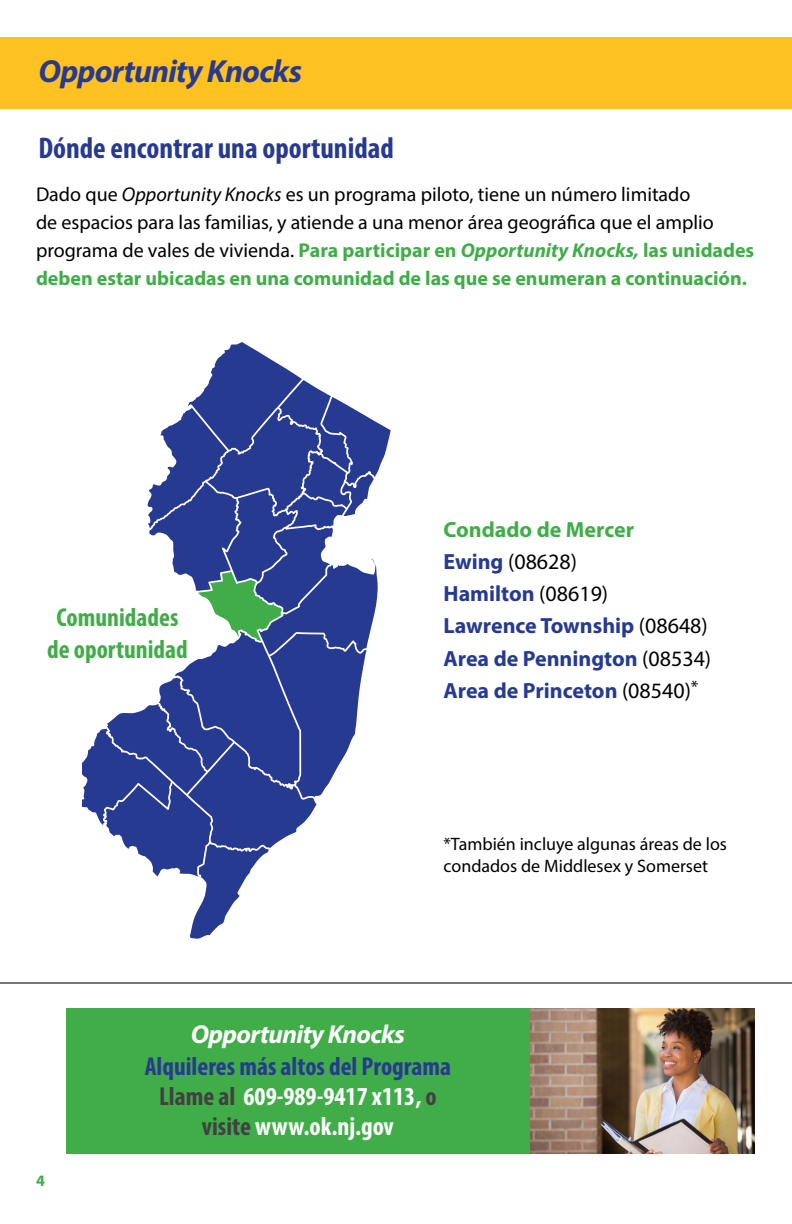
<style>
.page{position:relative;width:792px;height:1224px;background:#fff}
.page>*{position:absolute;margin:0;border:0;box-sizing:border-box;transform-origin:0 0}
.t1{font:italic 700 32px "Myriad Pro";letter-spacing:-.025em;color:#273a91}
.t2{font:700 condensed 30px "Myriad Pro";color:#273a91}
.t3{font:700 condensed 26px/30px "Myriad Pro";color:#fff;text-align:center}
.t4{font:700 condensed 26px/32px "Myriad Pro";color:#41ad49;text-align:center}
.t5{font:italic 700 26px "Myriad Pro";letter-spacing:-.025em;color:#fff}
.t6{font:700 22px/32px "Myriad Pro";color:#273a91}
.t7{font:20px/28px "Myriad Pro";color:#000}
.t8{font:18px/21.6px "Myriad Pro";color:#000}
.t9{font:700 16px "Myriad Pro";color:#41ad49}
.s1{font-style:italic}
.s2{font-weight:700;color:#41ad49}
.s3{font-weight:700;font-style:italic;color:#41ad49}
.s4{color:#41ad49}
.s5{font-weight:400;color:#000}
.s6{color:#273a91}
.s7{color:#414042}
</style>
<div class="page">
<svg style="left:82px;top:342px;width:309px;height:597px"></svg>
<hr style="left:0;top:982px;width:792px;height:2px;background:#77787b">
<div style="left:0;top:37px;width:792px;height:72px;background:#ffc222"></div>
<img style="left:530px;top:1008px;width:225px;height:146px">
<div style="left:66px;top:1008px;width:464px;height:146px;background:#41ad49"></div>
<h1 class="t1" style="left:38px;top:50px;width:265px">Opportunity Knocks</h1>
<h2 class="t2" style="left:38px;top:129px;width:357px">Dónde encontrar una oportunidad</h2>
<p class="t7" style="left:36px;top:180px;width:720px">Dado que <span class="s1">Opportunity Knocks</span> es un programa piloto, tiene un número limitado<br>de espacios para las familias, y atiende a una menor área geográfica que el amplio programa de vales de vivienda. <span class="s2">Para participar en</span> <span class="s3">Opportunity Knocks,</span> <span class="s2">las unidades deben estar ubicadas en una comunidad de las que se enumeran a continuación.</span></p>
<h3 class="t4" style="left:47px;top:601px;width:142px">Comunidades de oportunidad</h3>
<p class="t6" style="left:444px;top:513px;width:269px"><span class="s4">Condado de Mercer<br></span>Ewing <span class="s5">(08628)<br></span>Hamilton <span class="s5">(08619)<br></span>Lawrence Township <span class="s5">(08648)<br></span>Area de Pennington <span class="s5">(08534)<br></span>Area de Princeton <span class="s5">(08540)</span><sup>*</sup></p>
<p class="t8" style="left:444px;top:833px;width:285px">*También incluye algunas áreas de los condados de Middlesex y Somerset</p>
<p class="t9" style="left:36px;top:1171px;width:10px">4</p>
<h3 class="t5" style="left:191px;top:1017px;width:216px">Opportunity Knocks</h3>
<h3 class="t3" style="left:145px;top:1051px;width:308px"><span class="s6">Alquileres más altos del Programa<br></span><span class="s7">Llame al</span> 609-989-9417 x113, <span class="s7">o visite</span> www.ok.nj.gov</h3>
</div>
